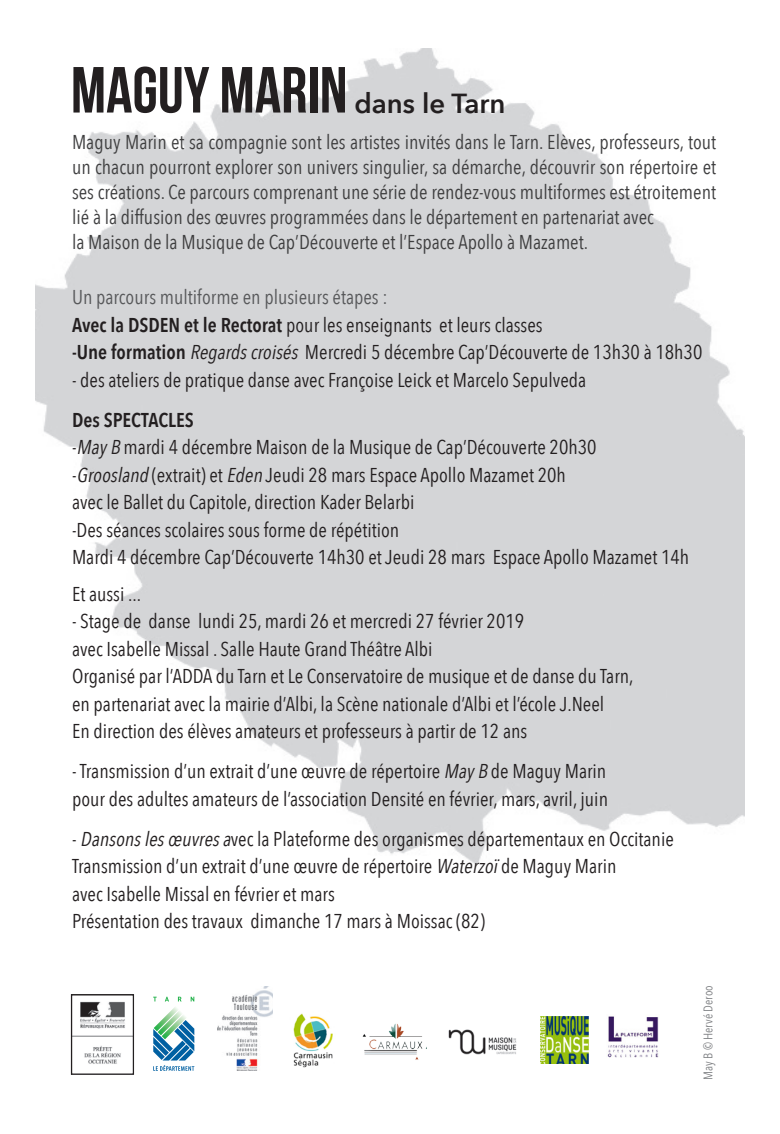
<style>
.page{position:relative;width:780px;height:1134px;background:#fff}
.page>*{position:absolute;margin:0;border:0;box-sizing:border-box;transform-origin:0 0}
.t1{font:65px "Bebas Neue";color:#231f20}
.t2{font:600 27.5px "Avenir Next";color:#231f20}
.t3{font:20px "Avenir Next Condensed";color:#231f20}
.t4{font:20px/25px "Avenir Next Condensed";color:#3e3e3f;text-align:justify}
.t5{font:20px "Avenir Next Condensed";color:#57585a}
.t6{font:600 20px "Avenir Next Condensed";color:#231f20}
.t7{font:12.5px "Avenir Next Condensed";color:#808285}
.s1{font-weight:600}
.s2{font-style:italic}
</style>
<div class="page">
<img style="left:73px;top:1001px;width:59px;height:63px">
<div style="left:71px;top:994px;width:63px;height:81px;border:1px solid #231f20"></div>
<img style="left:217px;top:986px;width:55px;height:85px">
<img style="left:293px;top:1013px;width:40px;height:55px">
<img style="left:448px;top:1029px;width:69px;height:26px">
<img style="left:362px;top:1023px;width:65px;height:37px">
<svg style="left:153px;top:997px;width:41px;height:74px"></svg>
<img style="left:540px;top:1017px;width:48px;height:46px">
<img style="left:607px;top:1016px;width:52px;height:42px">
<p class="t1" style="left:71px;top:54px;width:278px">MAGUY MARIN</p>
<p class="t2" style="left:354px;top:79px;width:153px">dans le Tarn</p>
<p class="t4" style="left:72px;top:129px;width:645px">Maguy Marin et sa compagnie sont les artistes invités dans le Tarn. Elèves, professeurs, tout un chacun pourront explorer son univers singulier, sa démarche, découvrir son répertoire et ses créations. Ce parcours comprenant une série de rendez-vous multiformes est étroitement lié à la diffusion des œuvres programmées dans le département en partenariat avec</p>
<p class="t4" style="left:72px;top:229px;width:517px">la Maison de la Musique de Cap’Découverte et l’Espace Apollo à Mazamet.</p>
<p class="t5" style="left:72px;top:280px;width:317px">Un parcours multiforme en plusieurs étapes :</p>
<p class="t3" style="left:72px;top:308px;width:472px"><span class="s1">Avec la DSDEN et le Rectorat</span> pour les enseignants et leurs classes</p>
<p class="t3" style="left:72px;top:335px;width:632px"><span class="s1">-Une formation</span> <span class="s2">Regardscroisés</span> Mercredi 5 décembre Cap’Découverte de 13h30 à 18h30</p>
<p class="t3" style="left:72px;top:363px;width:515px">- des ateliers de pratique danse avec Françoise Leick et Marcelo Sepulveda</p>
<p class="t6" style="left:72px;top:403px;width:123px">Des SPECTACLES</p>
<p class="t3" style="left:72px;top:430px;width:526px">-<span class="s2">MayB</span>mardi 4 décembre Maison de la Musique de Cap’Découverte 20h30</p>
<p class="t3" style="left:72px;top:458px;width:495px">-<span class="s2">Groosland</span>(extrait) et <span class="s2">Eden</span>Jeudi 28 mars Espace Apollo Mazamet 20h</p>
<p class="t3" style="left:72px;top:485px;width:344px">avec le Ballet du Capitole, direction Kader Belarbi</p>
<p class="t3" style="left:72px;top:513px;width:329px">-Des séances scolaires sous forme de répétition</p>
<p class="t3" style="left:72px;top:540px;width:618px">Mardi 4 décembre Cap’Découverte 14h30 et Jeudi 28 mars Espace Apollo Mazamet 14h</p>
<p class="t3" style="left:72px;top:577px;width:71px">Et aussi ...</p>
<p class="t3" style="left:72px;top:604px;width:453px">- Stage de danse lundi 25, mardi 26 et mercredi 27 février 2019</p>
<p class="t3" style="left:72px;top:632px;width:362px">avec Isabelle Missal . Salle Haute Grand Théâtre Albi</p>
<p class="t3" style="left:72px;top:659px;width:563px">Organisé par l’ADDA du Tarn et Le Conservatoire de musique et de danse du Tarn,</p>
<p class="t3" style="left:72px;top:687px;width:533px">en partenariat avec la mairie d’Albi, la Scène nationale d’Albi et l’école J.Neel</p>
<p class="t3" style="left:72px;top:714px;width:456px">En direction des élèves amateurs et professeurs à partir de 12 ans</p>
<p class="t3" style="left:72px;top:754px;width:536px">- Transmission d’un extrait d’une œuvre de répertoire <span class="s2">MayB</span>de Maguy Marin</p>
<p class="t3" style="left:72px;top:782px;width:537px">pour des adultes amateurs de l’association Densité en février, mars, avril, juin</p>
<p class="t3" style="left:72px;top:822px;width:603px">- <span class="s2">Dansonslesœuvresa</span>vec la Plateforme des organismes départementaux en Occitanie</p>
<p class="t3" style="left:72px;top:849px;width:546px">Transmission d’un extrait d’une œuvre de répertoire <span class="s2">Waterzoï</span>de Maguy Marin</p>
<p class="t3" style="left:72px;top:877px;width:264px">avec Isabelle Missal en février et mars</p>
<p class="t3" style="left:72px;top:904px;width:414px">Présentation des travaux dimanche 17 mars à Moissac (82)</p>
<p class="t7" style="left:697px;top:1080px;width:96px;rotate:-90deg">May B © Hervé Deroo</p>
</div>
